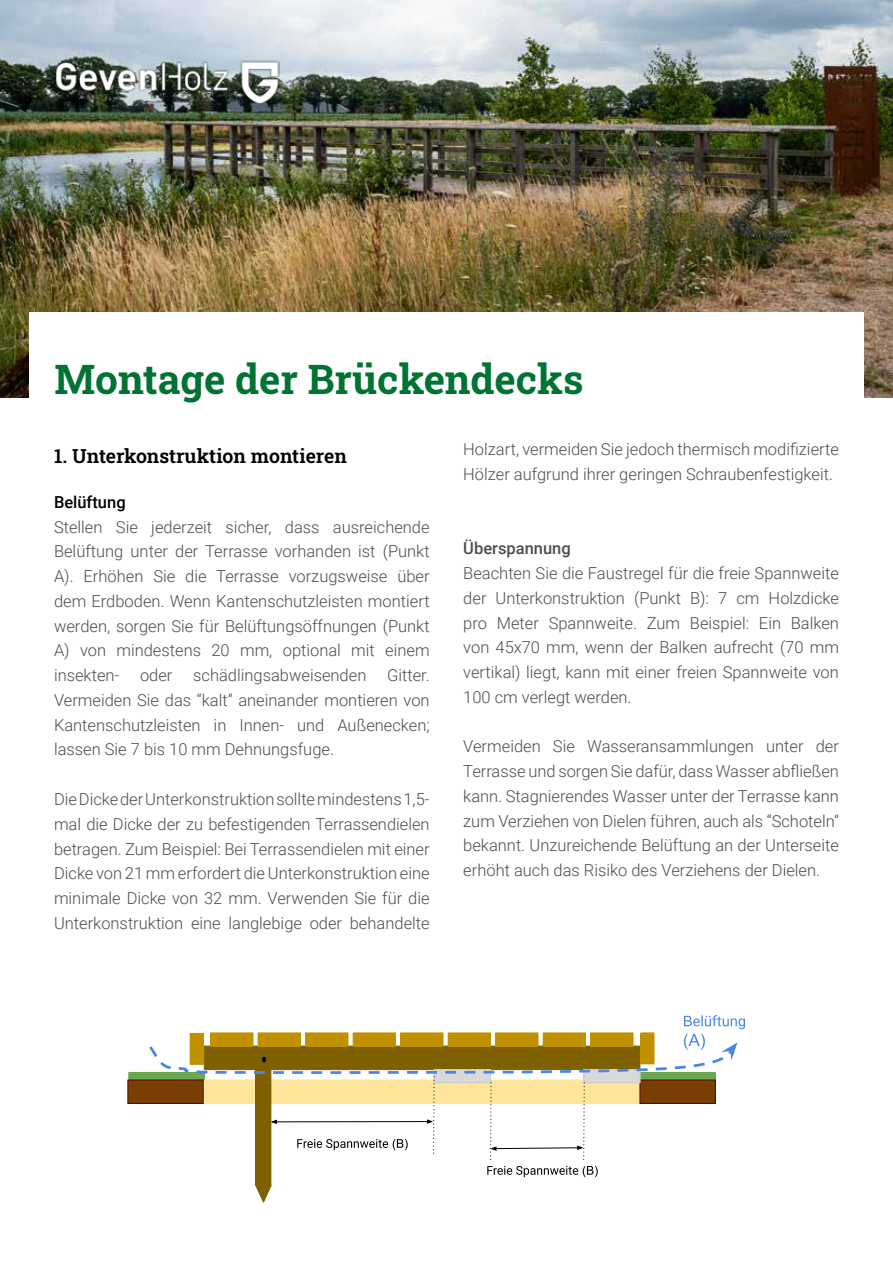
<style>
.page{position:relative;width:893px;height:1263px;background:#fff}
.page>*{position:absolute;margin:0;border:0;box-sizing:border-box;transform-origin:0 0}
.t1{font:40.5px "Roboto Slab";color:#007333}
.t2{font:600 19.5px "Roboto Slab";color:#000}
.t3{font:300 16.5px/24.8px "Roboto";color:#4c4d50;text-align:justify}
.t4{font:500 16.5px "Roboto";color:#4c4d50}
.t5{font:500 16.5px "Roboto";color:#000}
</style>
<div class="page">
<img style="left:0;top:0;width:893px;height:398px">
<div style="left:29px;top:312px;width:835px;height:131px;background:#fff"></div>
<div style="left:129px;top:1072px;width:75px;height:8px;background:#6aa84f"></div>
<div style="left:128px;top:1072px;width:77px;height:8px;border:1px solid #6aa84f"></div>
<div style="left:128px;top:1080px;width:75px;height:23px;background:#783f04"></div>
<div style="left:127px;top:1079px;width:77px;height:25px;border:1px solid #600"></div>
<div style="left:256px;top:1058px;width:15px;height:127px;background:#7f6000"></div>
<svg style="left:255px;top:1184px;width:17px;height:19px"></svg>
<svg style="left:147px;top:1015px;width:598px;height:162px"></svg>
<img style="left:54px;top:54px;width:225px;height:49px">
<h1 class="t1" style="left:54px;top:351px;width:531px">Montage der Brückendecks</h1>
<p class="t2" style="left:54px;top:443px;width:294px">1. Unterkonstruktion montieren</p>
<p class="t5" style="left:54px;top:490px;width:73px">Belüftung</p>
<p class="t3" style="left:54px;top:514px;width:377px">Stellen Sie jederzeit sicher, dass ausreichende Belüftung unter der Terrasse vorhanden ist (Punkt A). Erhöhen Sie die Terrasse vorzugsweise über dem Erdboden. Wenn Kantenschutzleisten montiert werden, sorgen Sie für Belüftungsöffnungen (Punkt A) von mindestens 20 mm, optional mit einem insekten-</p>
<p class="t3" style="left:140px;top:662px;width:34px">oder</p>
<p class="t3" style="left:193px;top:662px;width:175px">schädlingsabweisenden</p>
<p class="t3" style="left:54px;top:662px;width:377px;text-indent:333px">Gitter.<br>Vermeiden Sie das “kalt” aneinander montieren von Kantenschutzleisten in Innen- und Außenecken; lassen Sie 7 bis 10 mm Dehnungsfuge.</p>
<p class="t3" style="left:54px;top:786px;width:377px">Die Dicke der Unterkonstruktion sollte mindestens 1,5- mal die Dicke der zu befestigenden Terrassendielen betragen. Zum Beispiel: Bei Terrassendielen mit einer Dicke von 21 mm erfordert die Unterkonstruktion eine minimale Dicke von 32 mm. Verwenden Sie für die Unterkonstruktion eine langlebige oder behandelte</p>
<p class="t3" style="left:463px;top:436px;width:377px">Holzart, vermeiden Sie jedoch thermisch modifizierte<br>Hölzer aufgrund ihrer geringen Schraubenfestigkeit.</p>
<p class="t4" style="left:463px;top:537px;width:109px">Überspannung</p>
<p class="t3" style="left:463px;top:560px;width:377px">Beachten Sie die Faustregel für die freie Spannweite der Unterkonstruktion (Punkt B): 7 cm Holzdicke pro Meter Spannweite. Zum Beispiel: Ein Balken von 45x70 mm, wenn der Balken aufrecht (70 mm vertikal) liegt, kann mit einer freien Spannweite von 100 cm verlegt werden.</p>
<p class="t3" style="left:463px;top:733px;width:377px">Vermeiden Sie Wasseransammlungen unter der Terrasse und sorgen Sie dafür, dass Wasser abfließen kann. Stagnierendes Wasser unter der Terrasse kann zum Verziehen von Dielen führen, auch als “Schoteln” bekannt. Unzureichende Belüftung an der Unterseite erhöht auch das Risiko des Verziehens der Dielen.</p>
</div>
